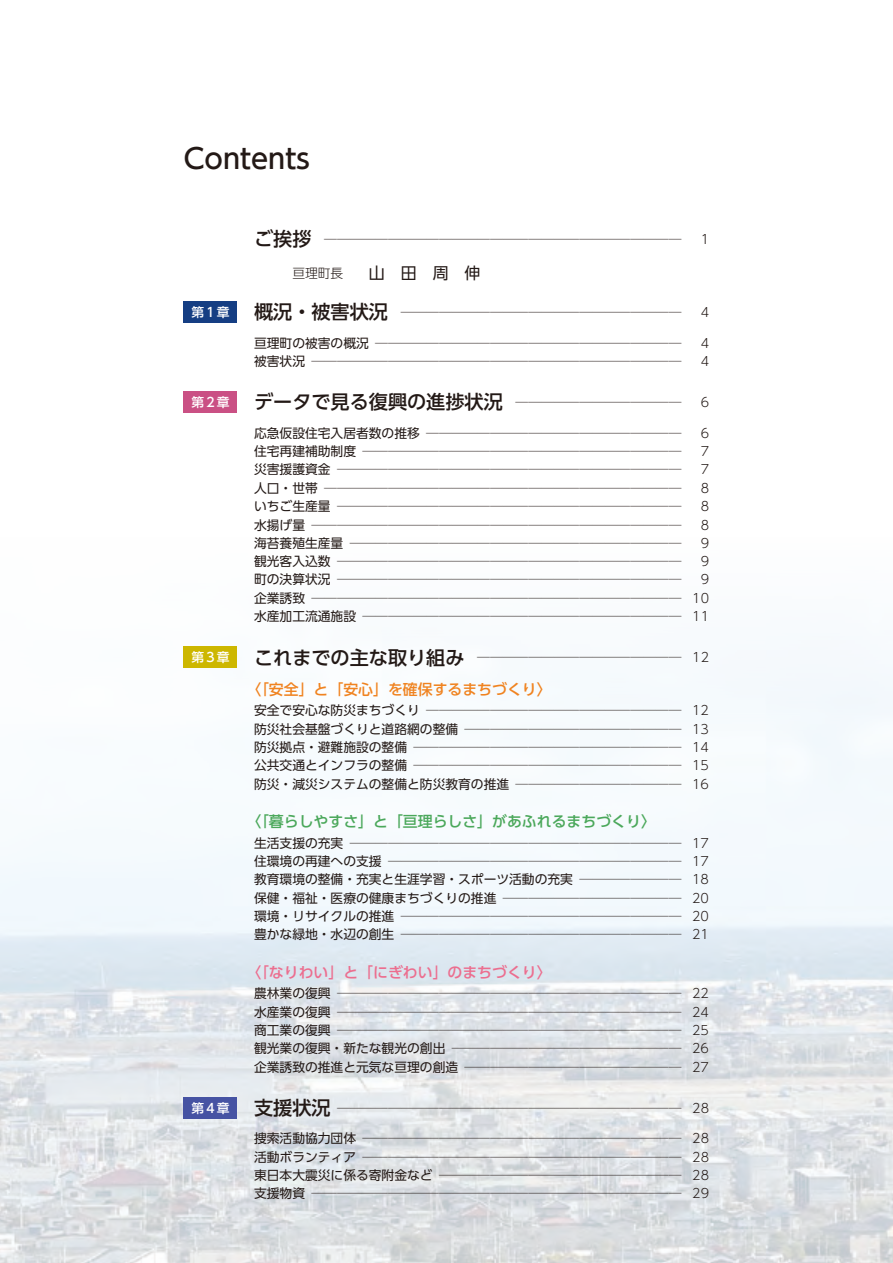
<style>
.page{position:relative;width:893px;height:1263px;background:#fff}
.page>*{position:absolute;margin:0;border:0;box-sizing:border-box;transform-origin:0 0}
.t1{font:500 27.6px "UD Shin Go Pro";color:#231916}
.t2{font:500 19.2px "UD Shin Go Pro";color:#231916}
.t3{font:15.9px "UD Shin Go Pro";color:#231916}
.t4{font:500 14.85px "UD Shin Go Pro";color:#4ba85b}
.t5{font:500 14.85px "UD Shin Go Pro";color:#f08320}
.t6{font:500 14.85px "UD Shin Go Pro";color:#ec6e8f}
.t7{font:300 12.75px/18.3px "UD Shin Go Pro";color:#231916;text-align:justify}
.t8{font:500 12.75px "UD Shin Go Pro";color:#fff}
.s1{font-weight:500;font-size:19.2px}
.s2{font-size:12.75px}
.s3{font-weight:300;font-size:12.75px}
.s4{font-weight:400}
</style>
<div class="page">
<img style="left:0;top:646px;width:893px;height:617px">
<div style="left:184px;top:301px;width:53px;height:22px;background:#153e83"></div>
<div style="left:184px;top:391px;width:53px;height:22px;background:#ca5084"></div>
<div style="left:184px;top:647px;width:53px;height:21px;background:#cdb700"></div>
<div style="left:184px;top:1097px;width:53px;height:21px;background:#4653a3"></div>
<h1 class="t1" style="left:184px;top:136px;width:128px">Contents</h1>
<p class="t7" style="left:254px;top:230px;width:429px"><span class="s1">ご挨拶</span> ────────────────────────────</p>
<p class="t7" style="left:701px;top:230px;width:10px">1</p>
<p class="t3" style="left:254px;top:260px;width:228px"><span class="s2">　　　</span><span class="s3">亘理町長　　</span>山　田　周　伸</p>
<p class="t8" style="left:191px;top:302px;width:40px">第１章</p>
<p class="t7" style="left:254px;top:302px;width:429px"><span class="s1">概況・被害状況</span> ──────────────────────</p>
<p class="t7" style="left:701px;top:302px;width:10px">4</p>
<p class="t7" style="left:254px;top:333px;width:429px"><span class="s4">亘理町の被害の概況</span> ────────────────────────</p>
<p class="t7" style="left:701px;top:333px;width:10px">4</p>
<p class="t7" style="left:254px;top:352px;width:429px"><span class="s4">被害状況</span> ─────────────────────────────</p>
<p class="t7" style="left:701px;top:352px;width:10px">4</p>
<p class="t8" style="left:191px;top:392px;width:40px">第２章</p>
<h2 class="t2" style="left:254px;top:386px;width:429px">データで見る復興の進捗状況 <span class="s3">─────────────</span></h2>
<p class="t7" style="left:701px;top:392px;width:10px">6</p>
<p class="t7" style="left:254px;top:423px;width:429px"><span class="s4">応急仮設住宅入居者数の推移</span> ────────────────────</p>
<p class="t7" style="left:701px;top:423px;width:10px">6</p>
<p class="t7" style="left:254px;top:442px;width:429px"><span class="s4">住宅再建補助制度</span> ─────────────────────────</p>
<p class="t7" style="left:701px;top:442px;width:10px">7</p>
<p class="t7" style="left:254px;top:460px;width:429px"><span class="s4">災害援護資金</span> ───────────────────────────</p>
<p class="t7" style="left:701px;top:460px;width:10px">7</p>
<p class="t7" style="left:254px;top:478px;width:429px"><span class="s4">人口・世帯</span> ────────────────────────────</p>
<p class="t7" style="left:701px;top:478px;width:10px">8</p>
<p class="t7" style="left:254px;top:497px;width:429px"><span class="s4">いちご生産量</span> ───────────────────────────</p>
<p class="t7" style="left:701px;top:497px;width:10px">8</p>
<p class="t7" style="left:254px;top:515px;width:429px"><span class="s4">水揚げ量</span> ─────────────────────────────</p>
<p class="t7" style="left:701px;top:515px;width:10px">8</p>
<p class="t7" style="left:254px;top:533px;width:429px"><span class="s4">海苔養殖生産量</span> ──────────────────────────</p>
<p class="t7" style="left:701px;top:533px;width:10px">9</p>
<p class="t7" style="left:254px;top:552px;width:429px"><span class="s4">観光客入込数</span> ───────────────────────────</p>
<p class="t7" style="left:701px;top:552px;width:10px">9</p>
<p class="t7" style="left:254px;top:570px;width:429px"><span class="s4">町の決算状況</span> ───────────────────────────</p>
<p class="t7" style="left:254px;top:570px;width:456px;text-indent:447px">9<span class="s4">企業誘致</span> ───────────────────────────── 10<span class="s4">水産加工流通施設</span> ───────────────────────── 11</p>
<p class="t8" style="left:191px;top:647px;width:40px">第３章</p>
<p class="t7" style="left:254px;top:648px;width:456px"><span class="s1">これまでの主な取り組み</span> ──────────────── 12</p>
<p class="t5" style="left:247px;top:677px;width:307px">〈「安全」と「安心」を確保するまちづくり〉</p>
<p class="t7" style="left:254px;top:701px;width:456px"><span class="s4">安全で安心な防災まちづくり</span> ──────────────────── 12<span class="s4">防災社会基盤づくりと道路網の整備</span> ───────────────── 13<span class="s4">防災拠点・避難施設の整備</span> ───────────────────── 14<span class="s4">公共交通とインフラの整備</span> ───────────────────── 15<span class="s4">防災・減災システムの整備と防災教育の推進</span> ───────────── 16</p>
<p class="t4" style="left:247px;top:809px;width:411px">〈「暮らしやすさ」と「亘理らしさ」があふれるまちづくり〉</p>
<p class="t7" style="left:254px;top:833px;width:456px"><span class="s4">生活支援の充実</span> ────────────────────────── 17<span class="s4">住環境の再建への支援</span> ─────────────────────── 17<span class="s4">教育環境の整備・充実と生涯学習・スポーツ活動の充実</span> ──────── 18<span class="s4">保健・福祉・医療の健康まちづくりの推進</span> ────────────── 20<span class="s4">環境・リサイクルの推進</span> ────────────────────── 20<span class="s4">豊かな緑地・水辺の創生</span> ────────────────────── 21</p>
<p class="t6" style="left:247px;top:960px;width:307px">〈「なりわい」と「にぎわい」のまちづくり〉</p>
<p class="t7" style="left:254px;top:984px;width:456px"><span class="s4">農林業の復興</span> ─────────────────────────── 22<span class="s4">水産業の復興</span> ─────────────────────────── 24<span class="s4">商工業の復興</span> ─────────────────────────── 25<span class="s4">観光業の復興・新たな観光の創出</span> ────────────────── 26<span class="s4">企業誘致の推進と元気な亘理の創造</span> ───────────────── 27</p>
<p class="t8" style="left:191px;top:1097px;width:40px">第４章</p>
<p class="t7" style="left:254px;top:1098px;width:456px"><span class="s1">支援状況</span> ─────────────────────────── 28</p>
<p class="t7" style="left:254px;top:1129px;width:456px"><span class="s4">捜索活動協力団体</span> ───────────────────────── 28<span class="s4">活動ボランティア</span> ───────────────────────── 28<span class="s4">東日本大震災に係る寄附金など</span> ─────────────────── 28<span class="s4">支援物資</span> ───────────────────────────── 29</p>
</div>
